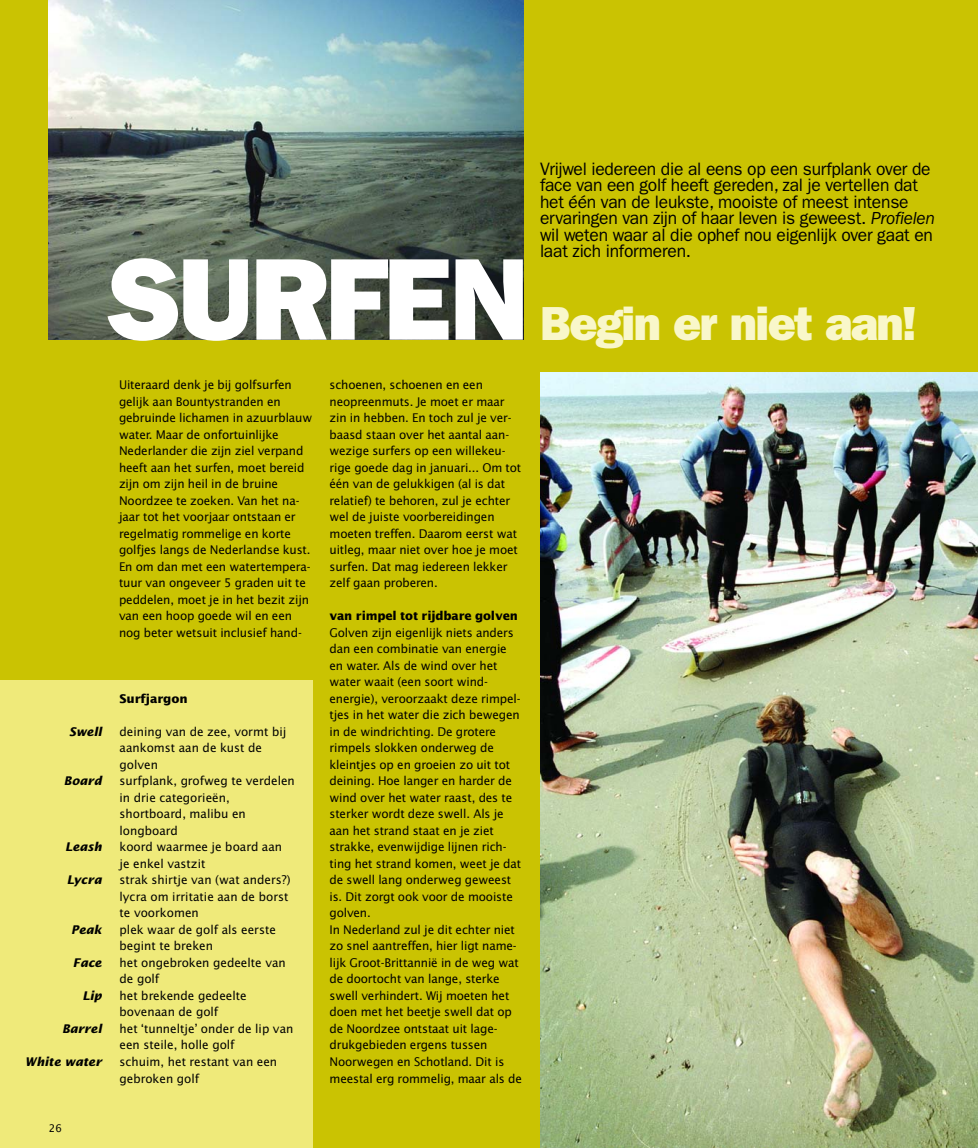
<style>
.page{position:relative;width:978px;height:1148px;background:#fff}
.page>*{position:absolute;margin:0;border:0;box-sizing:border-box;transform-origin:0 0}
.t1{font:800 117px "Franklin Gothic";letter-spacing:-.03em;color:#fff}
.t2{font:800 48px "Franklin Gothic";letter-spacing:-.035em;color:#f9f7ca}
.t3{font:18px/16.5px "Franklin Gothic";letter-spacing:-.01em;color:#000}
.t4{font:12px/16.5px "Lucida Sans";letter-spacing:-.015em;color:#000}
.t5{font:italic 700 12px "Lucida Sans";color:#000}
.t6{font:700 12px "Lucida Sans";letter-spacing:-.015em;color:#000}
.t7{font:10.5px "Lucida Sans";color:#000}
.s1{font-style:italic}
</style>
<div class="page">
<div style="left:0;top:0;width:978px;height:1147px;background:#cac302"></div>
<div style="left:0;top:680px;width:313px;height:467px;background:#efea7a"></div>
<img style="left:540px;top:373px;width:438px;height:774px">
<img style="left:49px;top:0;width:474px;height:340px">
<h1 class="t1" style="left:106px;top:259px;width:425px">SURFEN</h1>
<p class="t4" style="left:119px;top:377px;width:195px">Uiteraard denk je bij golfsurfen gelijk aan Bountystranden en gebruinde lichamen in azuurblauw water. Maar de onfortuinlijke<br>Nederlander die zijn ziel verpand heeft aan het surfen, moet bereid zijn om zijn heil in de bruine<br>Noordzee te zoeken. Van het na&shy;jaar tot het voorjaar ontstaan er regelmatig rommelige en korte golfjes langs de Nederlandse kust.<br>En om dan met een watertempera&shy;tuur van ongeveer 5 graden uit te peddelen, moet je in het bezit zijn van een hoop goede wil en een nog beter wetsuit inclusief hand-</p>
<p class="t6" style="left:120px;top:693px;width:70px">Surfjargon</p>
<p class="t5" style="left:69px;top:726px;width:35px">Swell</p>
<p class="t4" style="left:120px;top:724px;width:168px">deining van de zee, vormt bij aankomst aan de kust de golven</p>
<p class="t5" style="left:64px;top:776px;width:39px">Board</p>
<p class="t4" style="left:120px;top:773px;width:177px">surfplank, grofweg te verdelen in drie categorieën, shortboard, malibu en longboard</p>
<p class="t5" style="left:65px;top:842px;width:38px">Leash</p>
<p class="t4" style="left:120px;top:839px;width:164px">koord waarmee je board aan je enkel vastzit</p>
<p class="t5" style="left:67px;top:875px;width:36px">Lycra</p>
<p class="t4" style="left:120px;top:872px;width:173px">strak shirtje van (wat anders?) lycra om irritatie aan de borst te voorkomen</p>
<p class="t5" style="left:71px;top:924px;width:32px">Peak</p>
<p class="t4" style="left:120px;top:922px;width:158px">plek waar de golf als eerste begint te breken</p>
<p class="t5" style="left:73px;top:957px;width:30px">Face</p>
<p class="t4" style="left:120px;top:955px;width:168px">het ongebroken gedeelte van de golf</p>
<p class="t5" style="left:82px;top:990px;width:21px">Lip</p>
<p class="t4" style="left:120px;top:988px;width:129px">het brekende gedeelte bovenaan de golf</p>
<p class="t5" style="left:62px;top:1023px;width:41px">Barrel</p>
<p class="t4" style="left:120px;top:1021px;width:175px">het ‘tunneltje’ onder de lip van een steile, holle golf</p>
<p class="t5" style="left:25px;top:1056px;width:78px">White water</p>
<p class="t4" style="left:120px;top:1054px;width:159px">schuim, het restant van een gebroken golf</p>
<p class="t7" style="left:49px;top:1123px;width:15px">26</p>
<p class="t4" style="left:330px;top:377px;width:193px">schoenen, schoenen en een neopreenmuts. Je moet er maar zin in hebben. En toch zul je ver&shy;baasd staan over het aantal aan&shy;wezige surfers op een willekeu&shy;rige goede dag in januari... Om tot één van de gelukkigen (al is dat relatief) te behoren, zul je echter wel de juiste voorbereidingen moeten treffen. Daarom eerst wat uitleg, maar niet over hoe je moet surfen. Dat mag iedereen lekker zelf gaan proberen.</p>
<p class="t6" style="left:330px;top:611px;width:190px">van rimpel tot rijdbare golven</p>
<p class="t4" style="left:330px;top:625px;width:194px">Golven zijn eigenlijk niets anders dan een combinatie van energie en water. Als de wind over het water waait (een soort wind&shy;energie), veroorzaakt deze rimpel&shy;tjes in het water die zich bewegen in de windrichting. De grotere rimpels slokken onderweg de kleintjes op en groeien zo uit tot deining. Hoe langer en harder de wind over het water raast, des te sterker wordt deze swell. Als je aan het strand staat en je ziet strakke, evenwijdige lijnen rich&shy;ting het strand komen, weet je dat de swell lang onderweg geweest is. Dit zorgt ook voor de mooiste golven.<br>In Nederland zul je dit echter niet zo snel aantreffen, hier ligt name&shy;lijk Groot-Brittannië in de weg wat de doortocht van lange, sterke swell verhindert. Wij moeten het doen met het beetje swell dat op de Noordzee ontstaat uit lage&shy;drukgebieden ergens tussen<br>Noorwegen en Schotland. Dit is meestal erg rommelig, maar als de</p>
<p class="t3" style="left:540px;top:162px;width:396px">Vrijwel iedereen die al eens op een surfplank over de face van een golf heeft gereden, zal je vertellen dat het één van de leukste, mooiste of meest intense ervaringen van zijn of haar leven is geweest. <span class="s1">Profielen </span>wil weten waar al die ophef nou eigenlijk over gaat en laat zich informeren.</p>
<h2 class="t2" style="left:540px;top:307px;width:379px">Begin er niet aan!</h2>
</div>
